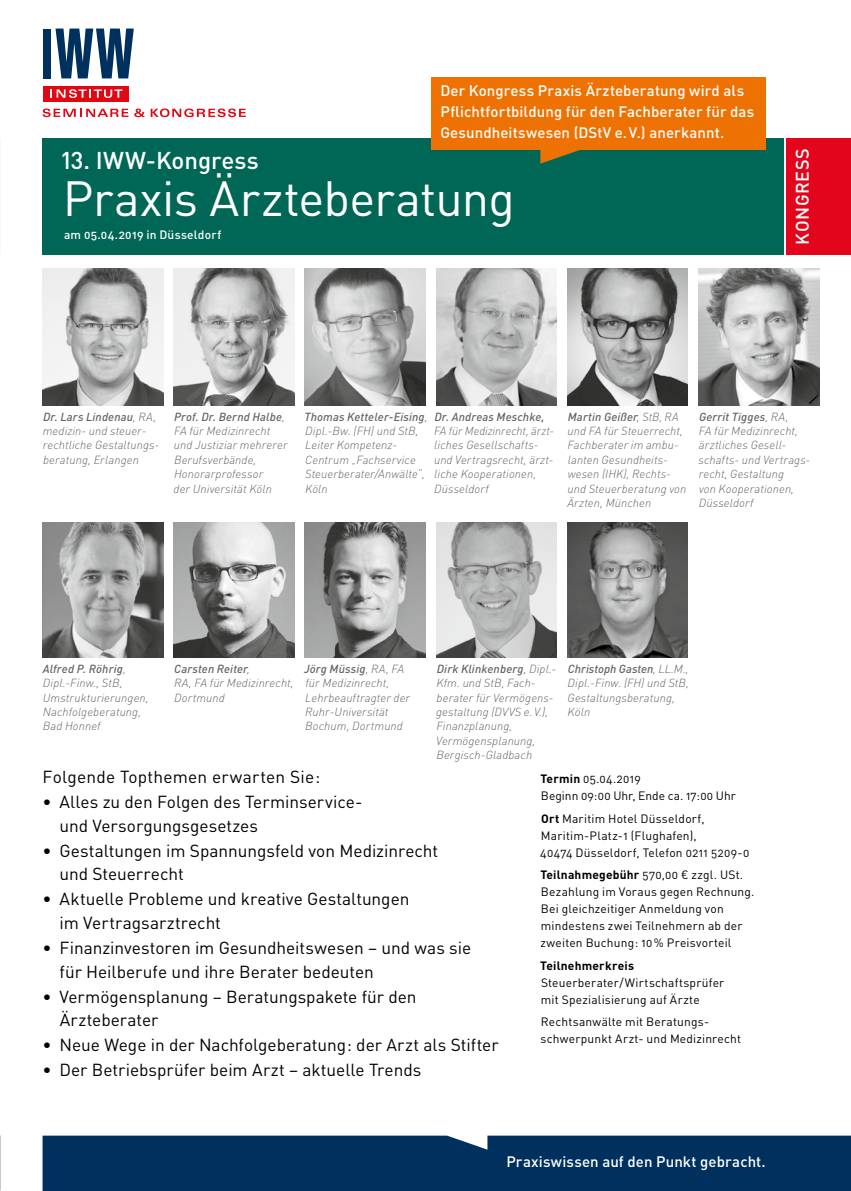
<style>
.page{position:relative;width:851px;height:1191px;background:#fff}
.page>*{position:absolute;margin:0;border:0;box-sizing:border-box;transform-origin:0 0}
.t1{font:48.75px "DIN Pro";letter-spacing:-.01em;color:#fff}
.t2{font:500 24px "DIN Pro";letter-spacing:-.005em;color:#fff}
.t3{font:500 18px "DIN Pro";letter-spacing:.03em;color:#fff}
.t4{font:17.25px/23.7px "DIN Pro";color:#000}
.t5{font:500 15px/21px "DIN Pro";letter-spacing:.01em;color:#fff}
.t6{font:12px/17.1px "DIN Pro";letter-spacing:.015em;color:#000}
.t7{font:500 12px "DIN Pro";letter-spacing:.02em;color:#fff}
.t8{font:700 12px "DIN Pro";letter-spacing:.015em;color:#000}
.t9{font:italic 300 11.7px/14.4px "DIN Pro";letter-spacing:.01em;color:#646363}
.t10{font:italic 500 11.7px "DIN Pro";letter-spacing:.01em;color:#646363}
.s1{font-weight:500}
.s2{font-weight:700}
</style>
<div class="page">
<div style="left:43px;top:1135px;width:807px;height:56px;background:#00305d"></div>
<div style="left:43px;top:138px;width:741px;height:117px;background:#006757"></div>
<svg style="left:43px;top:108px;width:85px;height:9px"></svg>
<svg style="left:134px;top:108px;width:11px;height:9px"></svg>
<svg style="left:151px;top:108px;width:95px;height:9px"></svg>
<div style="left:43px;top:86px;width:85px;height:15px;background:#e30613"></div>
<svg style="left:50px;top:89px;width:72px;height:9px"></svg>
<div style="left:43px;top:29px;width:7px;height:49px;background:#00305d"></div>
<svg style="left:55px;top:29px;width:79px;height:49px"></svg>
<img style="left:43px;top:268px;width:120px;height:137px">
<img style="left:174px;top:268px;width:120px;height:137px">
<img style="left:305px;top:268px;width:120px;height:137px">
<img style="left:436px;top:268px;width:120px;height:137px">
<img style="left:567px;top:268px;width:120px;height:137px">
<img style="left:698px;top:268px;width:120px;height:137px">
<svg style="left:540px;top:150px;width:40px;height:14px"></svg>
<div style="left:432px;top:77px;width:333px;height:73px;background:#ee7203"></div>
<img style="left:43px;top:522px;width:120px;height:135px">
<img style="left:174px;top:522px;width:120px;height:135px">
<img style="left:305px;top:522px;width:120px;height:135px">
<img style="left:436px;top:522px;width:120px;height:135px">
<img style="left:567px;top:522px;width:120px;height:135px">
<div style="left:786px;top:138px;width:64px;height:117px;background:#e3051b"></div>
<p class="t5" style="left:440px;top:80px;width:315px">Der Kongress Praxis Ärzteberatung wird als<br>Pflichtfortbildung für den Fachberater für das<br>Gesundheitswesen (DStV e. V.) anerkannt.</p>
<h2 class="t2" style="left:61px;top:144px;width:199px">13. IWW-Kongress</h2>
<h1 class="t1" style="left:63px;top:165px;width:453px">Praxis Ärzteberatung</h1>
<p class="t7" style="left:64px;top:226px;width:159px">am 05.04.2019 in Düsseldorf</p>
<h3 class="t3" style="left:789px;top:245px;width:97px;rotate:-90deg">KONGRESS</h3>
<p class="t9" style="left:43px;top:409px;width:118px"><span class="s1">Dr. Lars Lindenau</span>, RA, medizin- und steuer&shy;rechtliche Gestaltungs&shy;beratung, Erlangen</p>
<p class="t9" style="left:567px;top:409px;width:120px"><span class="s1">Martin Geißer</span>, StB, RA und FA für Steuer recht,<br>Fach bera ter im ambu&shy;lanten Gesund heits&shy;wesen (IHK), Rechts&shy;und Steuer beratung von<br>Ärzten, München</p>
<p class="t9" style="left:698px;top:409px;width:113px"><span class="s1">Gerrit Tigges</span>, RA,<br>FA für Medizinrecht, ärzt liches Gesell&shy;schafts- und Vertrags&shy;recht, Gestaltung<br>von Koope ra tionen,<br>Düsseldorf</p>
<p class="t9" style="left:174px;top:409px;width:115px"><span class="s1">Prof. Dr. Bernd Halbe</span>,<br>FA für Medizinrecht und Justiziar mehrerer<br>Berufsverbände,<br>Honorar professor<br>der Universität Köln</p>
<p class="t9" style="left:304px;top:409px;width:125px"><span class="s1">Thomas Ketteler-Eising</span>,<br>Dipl.-Bw. (FH) und StB,<br>Leiter Kompetenz-<br>Centrum „Fach service<br>Steuer berater/Anwälte“,<br>Köln</p>
<p class="t10" style="left:434px;top:409px;width:112px">Dr. Andreas Meschke,</p>
<p class="t9" style="left:434px;top:423px;width:122px">FA für Medizinrecht, ärzt&shy;liches Gesellschafts&shy;und Vertragsrecht, ärzt&shy;liche Kooperationen,<br>Düsseldorf</p>
<p class="t9" style="left:43px;top:661px;width:107px"><span class="s1">Alfred P. Röhrig</span>,<br>Dipl.-Finw., StB,<br>Umstrukturierungen,<br>Nachfolgeberatung,<br>Bad Honnef</p>
<p class="t9" style="left:174px;top:661px;width:121px"><span class="s1">Carsten Reiter</span>,<br>RA, FA für Medizinrecht,<br>Dortmund</p>
<p class="t9" style="left:304px;top:661px;width:107px"><span class="s1">Jörg Müssig</span>, RA, FA für Medizinrecht,<br>Lehr beauftragter der<br>Ruhr-Universität<br>Bochum, Dortmund</p>
<p class="t9" style="left:436px;top:661px;width:122px"><span class="s1">Dirk Klinkenberg</span>, Dipl.-<br>Kfm. und StB, Fach&shy;berater für Vermögens&shy;gestaltung (DVVS e. V.),<br>Finanz planung,<br>Vermögens planung,<br>Bergisch-Gladbach</p>
<p class="t9" style="left:567px;top:661px;width:123px"><span class="s1">Christoph Gasten</span>, LL.M.,<br>Dipl.-Finw. (FH) und StB,<br>Gestaltungs beratung,<br>Köln</p>
<h3 class="t4" style="left:43px;top:764px;width:279px">Folgende Topthemen erwarten Sie:</h3>
<h3 class="t4" style="left:60px;top:789px;width:304px;text-indent:-17px">• Alles zu den Folgen des Terminservice&shy;und Versorgungs gesetzes</h3>
<h3 class="t4" style="left:60px;top:838px;width:380px;text-indent:-17px">• Gestaltungen im Spannungsfeld von Medizinrecht und Steuerrecht</h3>
<h3 class="t4" style="left:60px;top:886px;width:351px;text-indent:-17px">• Aktuelle Probleme und kreative Gestaltungen im Vertragsarztrecht</h3>
<h3 class="t4" style="left:60px;top:935px;width:413px;text-indent:-17px">• Finanzinvestoren im Gesundheitswesen – und was sie für Heilberufe und ihre Berater bedeuten</h3>
<h3 class="t4" style="left:60px;top:983px;width:358px;text-indent:-17px">• Vermögensplanung – Beratungspakete für den<br>Ärzteberater</h3>
<h3 class="t4" style="left:43px;top:1032px;width:457px">• Neue Wege in der Nachfolgeberatung: der Arzt als Stifter</h3>
<h3 class="t4" style="left:43px;top:1057px;width:380px">• Der Betriebsprüfer beim Arzt – aktuelle Trends</h3>
<p class="t6" style="left:540px;top:770px;width:197px"><span class="s2">Termin</span> 05.04.2019<br>Beginn 09:00 Uhr, Ende ca. 17:00 Uhr</p>
<p class="t6" style="left:540px;top:809px;width:211px"><span class="s2">Ort</span> Maritim Hotel Düsseldorf,<br>Maritim-Platz-1 (Flughafen),<br>40474 Düsseldorf, Telefon 0211 5209-0</p>
<p class="t6" style="left:540px;top:865px;width:216px"><span class="s2">Teilnahmegebühr</span> 570,00 € zzgl. USt.<br>Bezahlung im Voraus gegen Rechnung.<br>Bei gleichzeitiger Anmeldung von mindestens zwei Teilnehmern ab der zweiten Buchung: 10 % Preisvorteil</p>
<p class="t8" style="left:540px;top:957px;width:95px">Teilnehmerkreis</p>
<p class="t6" style="left:540px;top:973px;width:185px">Steuerberater/Wirtschaftsprüfer mit Spezialisierung auf Ärzte</p>
<p class="t6" style="left:540px;top:1012px;width:202px">Rechtsanwälte mit Beratungs&shy;schwerpunkt Arzt- und Medizinrecht</p>
<p class="t5" style="left:506px;top:1150px;width:261px">Praxiswissen auf den Punkt gebracht.</p>
</div>
